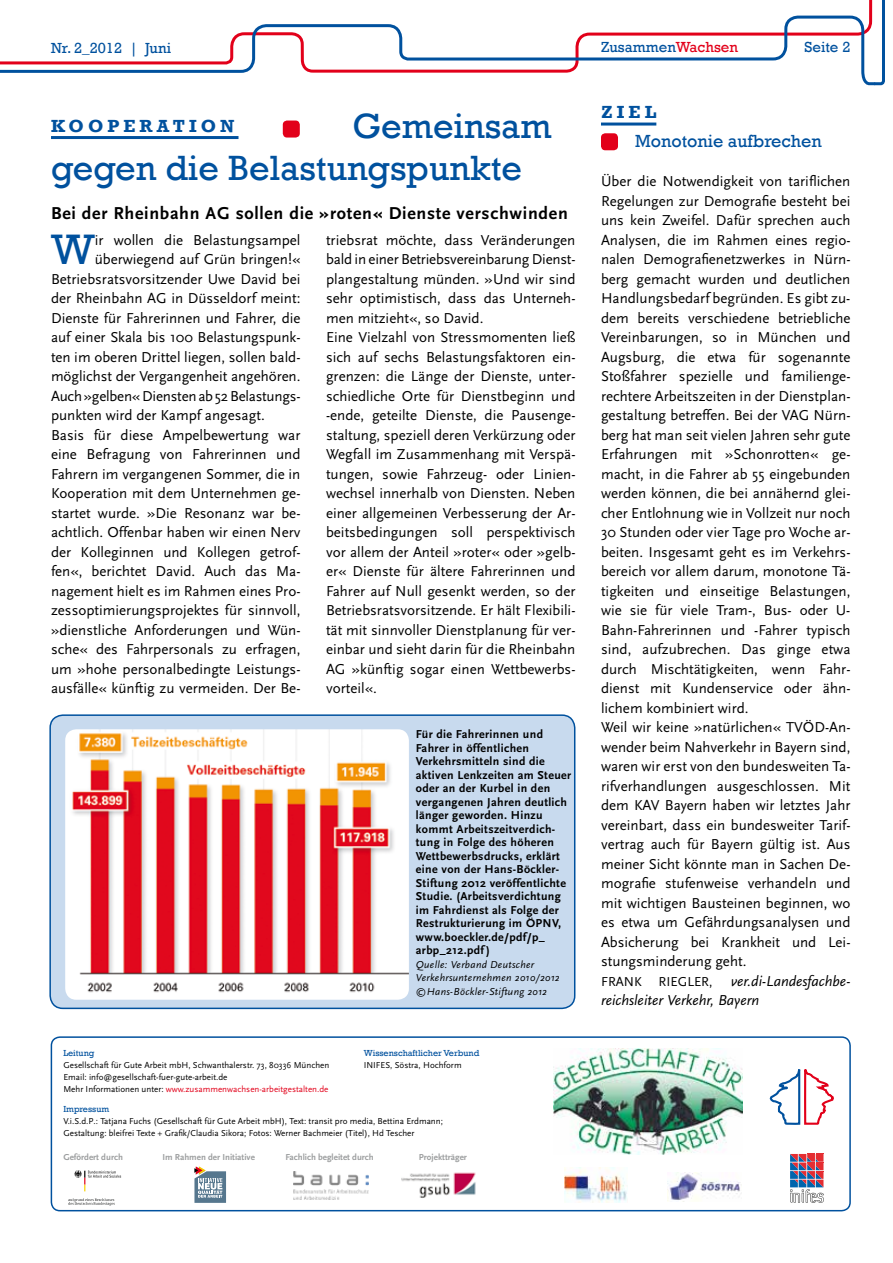
<style>
.page{position:relative;width:893px;height:1263px;background:#fff}
.page>*{position:absolute;margin:0;border:0;box-sizing:border-box;transform-origin:0 0}
.t1{font:43.65px "Rockwell";color:#00519e}
.t2{font:36px/42px "Rockwell";color:#00519e}
.t3{font:700 18px "Scala Sans";letter-spacing:.04em;color:#000}
.t4{font:18px "Rockwell";color:#00519e}
.t5{font:700 18px "Rockwell";letter-spacing:.225em;color:#00519e}
.t6{font:15px/19.5px "Scala Sans";color:#000}
.t7{font:italic 15px/19.5px "Scala Sans";color:#000}
.t8{font:15px "Rockwell";color:#00519e}
.t9{font:13.5px "Scala Sans";color:#000}
.t10{font:700 12px/13.5px "Scala Sans";letter-spacing:.03em;color:#000}
.t11{font:italic 10.5px/13.5px "Scala Sans";letter-spacing:.03em;color:#000}
.t12{font:9px/12px "Scala Sans";color:#000}
.t13{font:700 9px "Scala Sans";color:#9c9e9f}
.t14{font:9px "Rockwell";color:#00519e}
.s1{color:#e2001a}
.s2{font-style:normal;font-size:13.5px}
</style>
<div class="page">
<svg style="left:0;top:14px;width:871px;height:72px"></svg>
<svg style="left:871px;top:0;width:14px;height:86px"></svg>
<div style="left:50px;top:715px;width:525px;height:293px;background:#c8daee;border-radius:13px"></div>
<div style="left:49px;top:714px;width:526px;height:295px;border:2px solid #00519e;border-radius:13px"></div>
<hr style="left:601px;top:123px;width:55px;height:3px;background:#00519e">
<div style="left:601px;top:133px;width:17px;height:17px;background:#e2001a;border-radius:4px"></div>
<hr style="left:51px;top:136px;width:187px;height:3px;background:#00519e">
<div style="left:283px;top:121px;width:17px;height:17px;background:#e2001a;border-radius:4px"></div>
<img style="left:65px;top:729px;width:344px;height:271px">
<div style="left:51px;top:1036px;width:800px;height:175px;border:2px solid #00519e;border-radius:9px"></div>
<img style="left:668px;top:1172px;width:72px;height:28px">
<img style="left:564px;top:1168px;width:63px;height:35px">
<svg style="left:790px;top:1154px;width:34px;height:49px;background:#a2889d"></svg>
<svg style="left:769px;top:1069px;width:65px;height:56px"></svg>
<svg style="left:68px;top:1198px;width:47px;height:7px"></svg>
<svg style="left:74px;top:1170px;width:47px;height:21px"></svg>
<img style="left:294px;top:1171px;width:74px;height:29px">
<img style="left:401px;top:1172px;width:75px;height:26px">
<svg style="left:194px;top:1166px;width:32px;height:37px"></svg>
<img style="left:554px;top:1049px;width:189px;height:105px">
<p class="t8" style="left:51px;top:39px;width:122px">Nr. 2_2012 | Juni</p>
<p class="t8" style="left:601px;top:38px;width:138px">Zusammen<span class="s1">Wachsen</span></p>
<p class="t8" style="left:804px;top:38px;width:47px">Seite 2</p>
<h2 class="t2" style="left:51px;top:105px;width:502px;text-indent:301px">Gemeinsam gegen die Belastungspunkte</h2>
<p class="t3" style="left:51px;top:203px;width:518px">Bei der Rheinbahn AG sollen die »roten« Dienste verschwinden</p>
<p class="t5" style="left:51px;top:115px;width:185px">KOOPERATION</p>
<h1 class="t1" style="left:51px;top:224px;width:45px">W</h1>
<p class="t6" style="left:95px;top:230px;width:207px">ir wollen die Belastungsampel</p>
<p class="t6" style="left:95px;top:250px;width:207px">überwiegend auf Grün bringen!«</p>
<p class="t6" style="left:51px;top:269px;width:251px">Betriebsratsvorsitzender Uwe David bei</p>
<p class="t6" style="left:51px;top:289px;width:251px">der Rheinbahn AG in Düsseldorf meint:</p>
<p class="t6" style="left:51px;top:308px;width:251px">Dienste für Fahrerinnen und Fahrer, die</p>
<p class="t6" style="left:51px;top:328px;width:251px">auf einer Skala bis 100 Belastungspunk-</p>
<p class="t6" style="left:51px;top:347px;width:251px">ten im oberen Drittel liegen, sollen bald-</p>
<p class="t6" style="left:51px;top:367px;width:251px">möglichst der Vergangenheit angehören.</p>
<p class="t6" style="left:51px;top:386px;width:250px">Auch »gelben« Diensten ab 52 Belastungs-</p>
<p class="t6" style="left:51px;top:406px;width:215px">punkten wird der Kampf angesagt.</p>
<p class="t6" style="left:51px;top:425px;width:251px">Basis für diese Ampelbewertung war</p>
<p class="t6" style="left:51px;top:445px;width:251px">eine Befragung von Fahrerinnen und</p>
<p class="t6" style="left:51px;top:464px;width:251px">Fahrern im vergangenen Sommer, die in</p>
<p class="t6" style="left:51px;top:484px;width:251px">Kooperation mit dem Unternehmen ge-</p>
<p class="t6" style="left:51px;top:503px;width:251px">startet wurde. »Die Resonanz war be-</p>
<p class="t6" style="left:51px;top:523px;width:251px">achtlich. Offenbar haben wir einen N erv</p>
<p class="t6" style="left:51px;top:542px;width:251px">der Kolleginnen und Kollegen getrof-</p>
<p class="t6" style="left:51px;top:562px;width:251px">fen«, berichtet David. Auch das Ma-</p>
<p class="t6" style="left:51px;top:581px;width:251px">nagement hielt es im Rahmen eines Pro-</p>
<p class="t6" style="left:51px;top:601px;width:251px">zessoptimierungsprojektes für sinnvoll,</p>
<p class="t6" style="left:51px;top:620px;width:251px">»dienstliche Anforderungen und Wün-</p>
<p class="t6" style="left:51px;top:640px;width:251px">sche« des Fahrpersonals zu erfragen,</p>
<p class="t6" style="left:51px;top:659px;width:251px">um »hohe personalbedingte Leistungs-</p>
<p class="t6" style="left:51px;top:679px;width:251px">ausfälle« künftig zu vermeiden. Der Be-</p>
<p class="t6" style="left:326px;top:230px;width:251px">triebsrat möchte, dass Veränderungen bald in einer Betriebsvereinbarung Dienst&shy;plangestaltung münden. »Und wir sind sehr optimistisch, dass das Unterneh&shy;men mitzieht«, so David.<br>Eine Vielzahl von Stressmomenten ließ sich auf sechs Belastungsfaktoren ein&shy;grenzen: die Länge der Dienste, unter&shy;schiedliche Orte für Dienstbeginn und -ende, geteilte Dienste, die Pausenge&shy;staltung, speziell deren Verkürzung oder Wegfall im Zusammenhang mit Verspä&shy;tungen, sowie Fahrzeug- oder Linien&shy;wechsel innerhalb von Diensten. Neben einer allgemeinen Verbesserung der Ar&shy;beitsbedingungen soll perspektivisch vor allem der Anteil »roter« oder »gelb&shy;er« Dienste für ältere Fahrerinnen und Fahrer auf N ull gesenkt werden, so der Betriebsratsvorsitzende. Er hält Flexibili&shy;tät mit sinnvoller Dienstplanung für ver&shy;einbar und sieht darin für die Rheinbahn AG »künftig sogar einen Wettbewerbs&shy;vorteil«.</p>
<p class="t10" style="left:416px;top:728px;width:157px">Für die Fahrerinnen und<br>Fahrer in öffentlichen<br>Verkehrsmitteln sind die aktiven Lenkzeiten am Steuer oder an der Kurbel in den vergangenen Jahren deutlich länger geworden. H inzu kommt Arbeitszeitverdich&shy;tung in Folge des höheren<br>Wettbewerbsdrucks, erklärt eine von der H ans-Böckler-<br>Stiftung 2012 veröffentlichte<br>Studie. (Arbeitsverdichtung im Fahrdienst als Folge der<br>Restrukturierung im ÖPNV, www.boeckler.de/pdf/p_ arbp_212.pdf )</p>
<p class="t11" style="left:416px;top:958px;width:145px">Quelle: Verband Deutscher<br>Verkehrsunternehmen 2010/2012 ©Hans-Böckler-Stiftung 2012</p>
<p class="t14" style="left:63px;top:1047px;width:33px">Leitung</p>
<p class="t12" style="left:63px;top:1059px;width:267px">Gesellschaft für Gute Arbeit mbH, Schwanthalerstr. 73, 80336 München<br>E mail: info@gesellschaft-fuer-gute-arbeit.de<br>Mehr Informationen unter: <span class="s1">www.zusammenwachsen-arbeitgestalten.de</span></p>
<p class="t14" style="left:364px;top:1047px;width:117px">Wissenschaftlicher Verbund</p>
<p class="t12" style="left:364px;top:1059px;width:99px">IN IFES, Söstra, Hochform</p>
<p class="t14" style="left:63px;top:1104px;width:47px">Impressum</p>
<p class="t12" style="left:63px;top:1116px;width:381px">V.i.S.d.P.: Tatjana Fuchs (Gesellschaft für Gute Arbeit mbH), Text: transit pro media, Bettina Erdmann;<br>Gestaltung: bleifrei Texte + Grafik/Claudia Sikora; Fotos: Werner Bachmeier (Titel), Hd Tescher</p>
<p class="t13" style="left:63px;top:1152px;width:83px">Gefördert durch I</p>
<p class="t13" style="left:165px;top:1152px;width:91px">m Rahmen der I nitiative</p>
<p class="t13" style="left:285px;top:1152px;width:90px">Fachlich begleitet durch</p>
<p class="t13" style="left:419px;top:1152px;width:50px">Projektträger</p>
<p class="t5" style="left:601px;top:101px;width:57px">ZIEL</p>
<p class="t4" style="left:635px;top:131px;width:188px">Monotonie aufbrechen</p>
<p class="t6" style="left:601px;top:172px;width:251px">Über die N otwendigkeit von tariflichen Regelungen zur Demografie besteht bei uns kein Zweifel. Dafür sprechen auch Analysen, die im Rahmen eines regio&shy;nalen Demografienetzwerkes in N ürn&shy;berg gemacht wurden und deutlichen Handlungsbedarf begründen. Es gibt zu&shy;dem bereits verschiedene betriebliche Vereinbarungen, so in München und Augsburg, die etwa für sogenannte Stoßfahrer spezielle und familienge&shy;rechtere Arbeitszeiten in der Dienstplan&shy;gestaltung betreffen. Bei der VAG N ürn&shy;berg hat man seit vielen Jahren sehr gute E rfahrungen mit »Schonrotten« ge&shy;macht, in die Fahrer ab 55 eingebunden werden können, die bei annähernd glei&shy;cher Entlohnung wie in Vollzeit nur noch 30 Stunden oder vier Tage pro Woche ar&shy;beiten. Insgesamt geht es im Verkehrs&shy;bereich vor allem darum, monotone Tä&shy;tigkeiten und einseitige Belastungen, wie sie für viele Tram-, Bus- oder U-Bahn-Fahrerinnen und -Fahrer typisch sind, aufzubrechen. Das ginge etwa durch Mischtätigkeiten, wenn Fahr&shy;dienst mit Kundenservice oder ähn&shy;lichem kombiniert wird.<br>Weil wir keine »natürlichen« TVÖD-An&shy;wender beim N ahverkehr in Bayern sind, waren wir erst von den bundesweiten Ta&shy;rifverhandlungen ausgeschlossen. Mit dem KAV Bayern haben wir letztes Jahr vereinbart, dass ein bundesweiter Tarif&shy;vertrag auch für Bayern gültig ist. Aus meiner Sicht könnte man in Sachen De&shy;mografie stufenweise verhandeln und mit wichtigen Bausteinen beginnen, wo es etwa um Gefährdungsanalysen und Absicherung bei Krankheit und Lei&shy;stungsminderung geht.</p>
<p class="t9" style="left:601px;top:974px;width:41px">Frank</p>
<p class="t7" style="left:601px;top:971px;width:251px;text-indent:58px"><span class="s2">Ri egl er,</span> ver.di-Landesfachbe&shy;reichsleiter Verkehr, Bayern</p>
</div>
